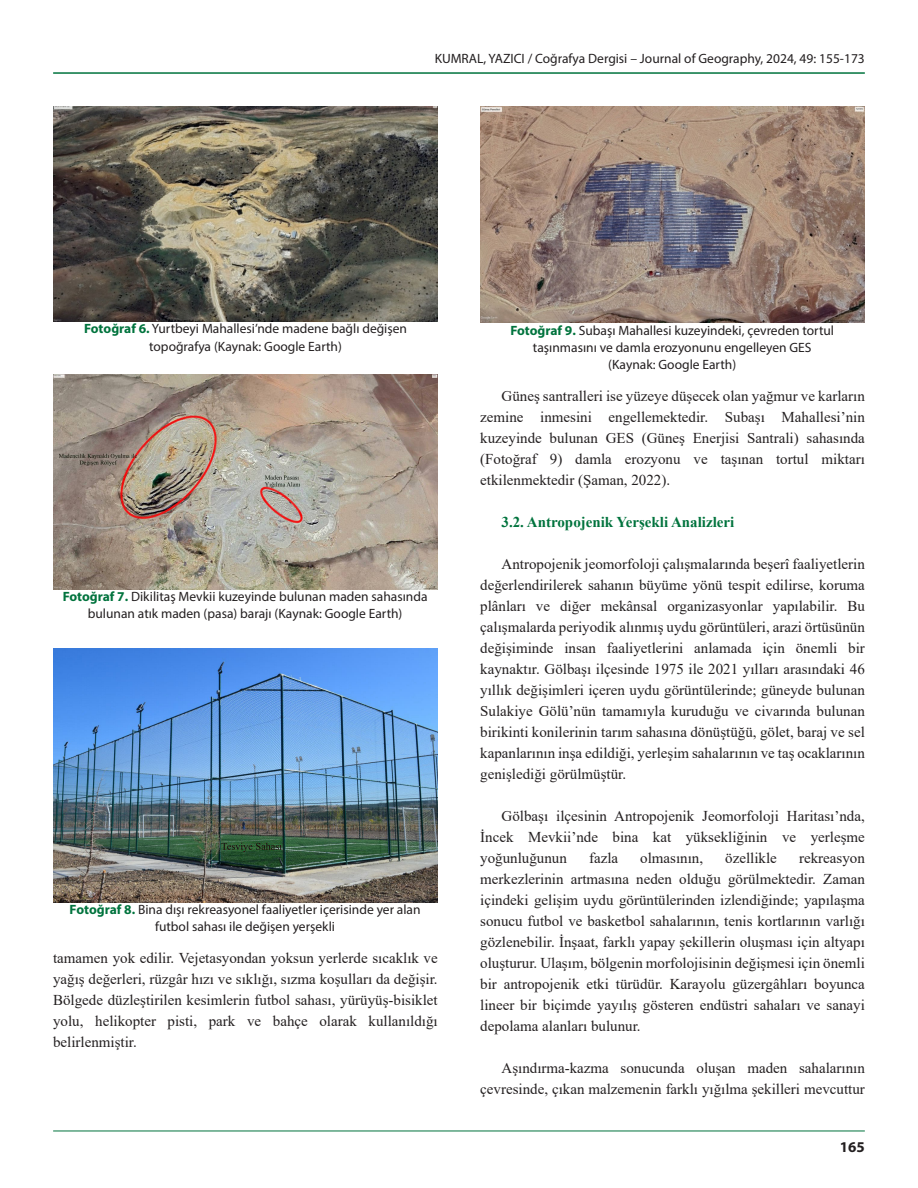
<style>
.page{position:relative;width:918px;height:1188px;background:#fff}
.page>*{position:absolute;margin:0;border:0;box-sizing:border-box;transform-origin:0 0}
.Ana_metin{font:15px/21px "Times New Roman";color:#231f20;text-align:justify}
.Ana_metin-2{font:700 15px "Times New Roman";color:#00733d}
.t1{font:700 15px "Myriad Pro";color:#231f20}
.baslik_T{font:13.5px/17.2px "Myriad Pro";color:#231f20;text-align:center}
.s1{font-weight:700;color:#00733d}
</style>
<div class="page">
<hr style="left:53px;top:72px;width:812px;height:2px;background:#00733d">
<hr style="left:53px;top:1131px;width:812px;height:1px;background:#00733d">
<img style="left:53px;top:106px;width:385px;height:216px">
<img style="left:53px;top:374px;width:385px;height:215px">
<img style="left:53px;top:648px;width:384px;height:254px">
<img style="left:480px;top:106px;width:384px;height:216px">
<p class="baslik_T" style="left:435px;top:50px;width:432px">KUMRAL, YAZICI / Coğrafya Dergisi – Journal of Geography, 2024, 49: 155-173</p>
<p class="baslik_T" style="left:84px;top:320px;width:324px"><span class="s1">Fotoğraf 6.</span> Yurtbeyi Mahallesi’nde madene bağlı değişen topoğrafya (Kaynak: Google Earth)</p>
<p class="baslik_T" style="left:510px;top:321px;width:325px"><span class="s1">Fotoğraf 9.</span> Subaşı Mahallesi kuzeyindeki, çevreden tortul taşınmasını ve damla erozyonunu engelleyen GES (Kaynak: Google Earth)</p>
<p class="baslik_T" style="left:63px;top:588px;width:366px"><span class="s1">Fotoğraf 7.</span> Dikilitaş Mevkii kuzeyinde bulunan maden sahasında bulunan atık maden (pasa) barajı (Kaynak: Google Earth)</p>
<p class="baslik_T" style="left:70px;top:901px;width:353px"><span class="s1">Fotoğraf 8.</span> Bina dışı rekreasyonel faaliyetler içerisinde yer alan futbol sahası ile değişen yerşekli</p>
<p class="Ana_metin" style="left:53px;top:947px;width:386px">tamamen yok edilir. Vejetasyondan yoksun yerlerde sıcaklık ve yağış değerleri, rüzgâr hızı ve sıklığı, sızma koşulları da değişir.<br>Bölgede düzleştirilen kesimlerin futbol sahası, yürüyüş-bisiklet yolu, helikopter pisti, park ve bahçe olarak kullanıldığı belirlenmiştir.</p>
<p class="Ana_metin" style="left:480px;top:385px;width:386px;text-indent:21px">Güneş santralleri ise yüzeye düşecek olan yağmur ve karların zemine inmesini engellemektedir. Subaşı Mahallesi’nin kuzeyinde bulunan GES (Güneş Enerjisi Santrali) sahasında (Fotoğraf 9) damla erozyonu ve taşınan tortul miktarı etkilenmektedir (Şaman, 2022).</p>
<p class="Ana_metin-2" style="left:502px;top:511px;width:234px">3.2. Antropojenik Yerşekli Analizleri</p>
<p class="Ana_metin" style="left:480px;top:553px;width:386px;text-indent:21px">Antropojenik jeomorfoloji çalışmalarında beşerî faaliyetlerin değerlendirilerek sahanın büyüme yönü tespit edilirse, koruma plânları ve diğer mekânsal organizasyonlar yapılabilir. Bu çalışmalarda periyodik alınmış uydu görüntüleri, arazi örtüsünün değişiminde insan faaliyetlerini anlamada için önemli bir kaynaktır. Gölbaşı ilçesinde 1975 ile 2021 yılları arasındaki 46 yıllık değişimleri içeren uydu görüntülerinde; güneyde bulunan Sulakiye Gölü’nün tamamıyla kuruduğu ve civarında bulunan birikinti konilerinin tarım sahasına dönüştüğü, gölet, baraj ve sel kapanlarının inşa edildiği, yerleşim sahalarının ve taş ocaklarının genişlediği görülmüştür.</p>
<p class="Ana_metin" style="left:480px;top:805px;width:386px;text-indent:21px">Gölbaşı ilçesinin Antropojenik Jeomorfoloji Haritası’nda, İncek Mevkii’nde bina kat yüksekliğinin ve yerleşme yoğunluğunun</p>
<p class="Ana_metin" style="left:480px;top:847px;width:386px;text-indent:319px">rekreasyon merkezlerinin artmasına neden olduğu görülmektedir. Zaman içindeki gelişim uydu görüntülerinden izlendiğinde; yapılaşma sonucu futbol ve basketbol sahalarının, tenis kortlarının varlığı gözlenebilir. İnşaat, farklı yapay şekillerin oluşması için altyapı oluşturur. Ulaşım, bölgenin morfolojisinin değişmesi için önemli bir antropojenik etki türüdür. Karayolu güzergâhları boyunca lineer bir biçimde yayılış gösteren endüstri sahaları ve sanayi depolama alanları bulunur.</p>
<p class="Ana_metin" style="left:480px;top:1057px;width:386px;text-align:right">Aşındırma-kazma sonucunda oluşan maden sahalarının çevresinde, çıkan malzemenin farklı yığılma şekilleri mevcuttur</p>
<p class="Ana_metin" style="left:589px;top:847px;width:31px">fazla</p>
<p class="Ana_metin" style="left:640px;top:847px;width:64px">olmasının,</p>
<p class="Ana_metin" style="left:725px;top:847px;width:53px">özellikle</p>
<p class="t1" style="left:840px;top:1137px;width:26px">165</p>
</div>
